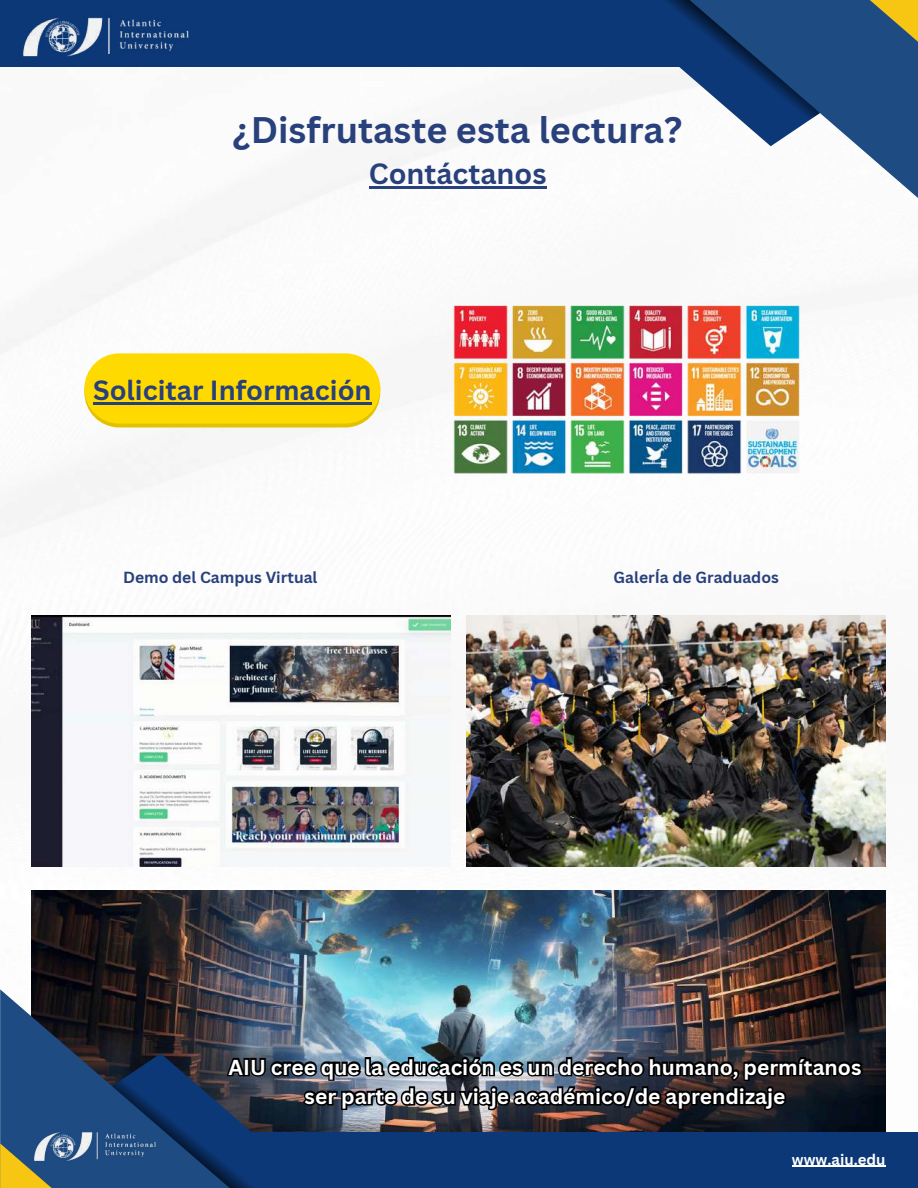
<style>
.page{position:relative;width:918px;height:1188px;background:#fff}
.page>*{position:absolute;margin:0;border:0;box-sizing:border-box;transform-origin:0 0}
.t1{font:700 36px "Canva Sans";color:#28407b}
.t2{font:700 28.5px "Canva Sans";color:#28407b}
.t3{font:700 27px "Canva Sans";color:#28407b}
.t4{font:700 21px/29.2px "Canva Sans";color:#fff;text-align:center}
.t5{font:700 15.6px "Canva Sans";color:#28407b}
.t6{font:700 15px "Canva Sans";color:#fff}
</style>
<div class="page">
<img style="left:0;top:66px;width:895px;height:1066px">
<img style="left:450px;top:302px;width:352px;height:176px">
<hr style="left:369px;top:186px;width:178px;height:3px;background:#28407b">
<img style="left:31px;top:890px;width:854px;height:242px">
<div style="left:175px;top:1132px;width:743px;height:56px;background:#0c3877"></div>
<svg style="left:0;top:989px;width:282px;height:199px;background:#2c3c56"></svg>
<svg style="left:0;top:1143px;width:104px;height:45px;background:#757c55"></svg>
<img style="left:112px;top:1053px;width:753px;height:135px">
<img style="left:31px;top:1124px;width:127px;height:44px">
<div style="left:0;top:0;width:699px;height:66px;background:#0c3877"></div>
<svg style="left:648px;top:0;width:270px;height:211px"></svg>
<svg style="left:828px;top:0;width:90px;height:55px;background:#4a646b"></svg>
<svg style="left:560px;top:0;width:260px;height:146px"></svg>
<img style="left:20px;top:17px;width:172px;height:50px">
<svg style="left:84px;top:395px;width:296px;height:32px"></svg>
<div style="left:84px;top:353px;width:296px;height:71px;background:#ffda00;border-radius:35px"></div>
<img style="left:31px;top:615px;width:419px;height:251px">
<img style="left:467px;top:615px;width:419px;height:251px">
<hr style="left:792px;top:1166px;width:94px;height:1px;background:#fff">
<hr style="left:93px;top:402px;width:279px;height:2px;background:#28407b">
<h1 class="t1" style="left:233px;top:104px;width:451px">¿Disfrutaste esta lectura?</h1>
<h2 class="t2" style="left:369px;top:154px;width:179px">Contáctanos</h2>
<p class="t3" style="left:93px;top:371px;width:280px">Solicitar Información</p>
<p class="t5" style="left:123px;top:567px;width:196px">Demo del Campus Virtual</p>
<p class="t5" style="left:614px;top:567px;width:167px">GalerÍa de Graduados</p>
<p class="t4" style="left:229px;top:1052px;width:634px">AIU cree que la educación es un derecho humano, permítanos ser parte de su viaje académico/de aprendizaje</p>
<p class="t6" style="left:792px;top:1149px;width:95px">www.aiu.edu</p>
</div>
